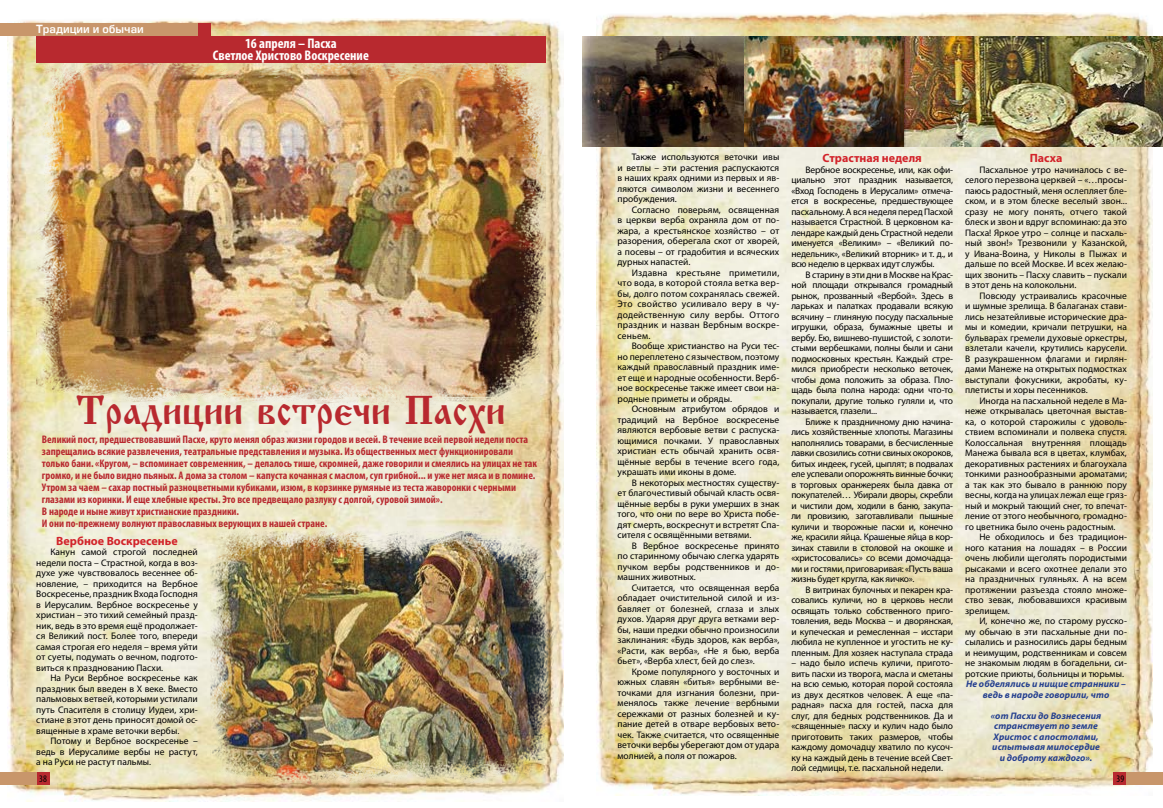
<style>
.page{position:relative;width:1163px;height:808px;background:#fff}
.page>*{position:absolute;margin:0;border:0;box-sizing:border-box;transform-origin:0 0}
.t1{font:40px "Izhitsa";color:#b8292f;scale:.94 1}
.t2{font:700 condensed 14px/12px "Myriad Pro";color:#fff;text-align:center}
.t3{font:700 12px "Myriad Pro";color:#d2232a}
.t4{font:700 condensed 11px/12px "Myriad Pro";color:#b8292f}
.t5{font:11px "Europe Demi";color:#fff}
.t6{font:condensed 10px "Myriad Pro";color:#000}
.t7{font:9.5px/10.5px "Myriad Pro";letter-spacing:.005em;color:#000;text-align:justify}
.t8{font:italic 700 9.5px/10.5px "Myriad Pro";letter-spacing:.01em;color:#25408f;text-align:center}
</style>
<div class="page">
<img style="left:596px;top:13px;width:556px;height:782px">
<img style="left:7px;top:18px;width:556px;height:783px">
<div style="left:1113px;top:772px;width:13px;height:12px;background:#b8292f"></div>
<div style="left:1126px;top:772px;width:36px;height:12px;background:#c8966b"></div>
<div style="left:36px;top:772px;width:13px;height:12px;background:#b8292f"></div>
<div style="left:0;top:772px;width:36px;height:12px;background:#c8966b"></div>
<div style="left:0;top:23px;width:210px;height:13px;background:#c8966b"></div>
<div style="left:198px;top:23px;width:12px;height:13px;background:#b8292f"></div>
<img style="left:36px;top:62px;width:509px;height:346px">
<div style="left:36px;top:36px;width:509px;height:26px;background:#b8292f"></div>
<img style="left:210px;top:532px;width:351px;height:257px">
<img style="left:582px;top:36px;width:322px;height:110px">
<img style="left:904px;top:36px;width:258px;height:110px">
<p class="t5" style="left:36px;top:22px;width:109px">Традиции и обычаи</p>
<h2 class="t2" style="left:213px;top:37px;width:157px">16 апреля – Пасха<br>Светлое Христово Воскресение</h2>
<h1 class="t1" style="left:76px;top:388px;width:458px">Традиции встречи Пасхи</h1>
<p class="t4" style="left:42px;top:433px;width:496px">Великий пост, предшествовавший Пасхе, круто менял образ жизни городов и весей. В течение всей первой недели поста запрещались всякие развлечения, театральные представления и музыка. Из общественных мест функционировали только бани. «Кругом, – вспоминает современник, – делалось тише, скромней, даже говорили и смеялись на улицах не так громко, и не было видно пьяных. А дома за столом – капуста кочанная с маслом, суп грибной... и уже нет мяса и в помине.<br>Утром за чаем – сахар постный разноцветными кубиками, изюм, в корзинке румяные из теста жаворонки с черными глазами из коринки. И еще хлебные кресты. Это все предвещало разлуку с долгой, суровой зимой».<br>В народе и ныне живут христианские праздники.<br>И они по-прежнему волнуют православных верующих в нашей стране.</p>
<p class="t3" style="left:56px;top:533px;width:123px">Вербное Воскресенье</p>
<p class="t7" style="left:36px;top:547px;width:163px;text-indent:14px">Канун самой строгой последней недели поста – Страстной, когда в воз&shy;духе уже чувствовалось весеннее об&shy;новление, – приходится на Вербное Воскресенье, праздник Входа Господня в Иерусалим. Вербное воскресенье у христиан – это тихий семейный празд&shy;ник, ведь в это время ещё продолжает&shy;ся Великий пост. Более того, впереди самая строгая его неделя – время уйти от суеты, подумать о вечном, подгото&shy;виться к празднованию Пасхи.</p>
<p class="t7" style="left:36px;top:673px;width:163px;text-indent:14px">На Руси Вербное воскресенье как праздник был введен в X веке. Вместо пальмовых ветвей, которыми устилали путь Спасителя в столицу Иудеи, хри&shy;стиане в этот день приносят домой ос&shy;вященные в храме веточки вербы.</p>
<p class="t7" style="left:36px;top:736px;width:163px;text-indent:14px">Потому и Вербное воскресенье – ведь в Иерусалиме вербы не растут, а на Руси не растут пальмы.</p>
<p class="t6" style="left:39px;top:772px;width:9px">38</p>
<p class="t7" style="left:617px;top:152px;width:163px;text-indent:14px">Также используются веточки ивы и ветлы – эти растения распускаются в наших краях одними из первых и яв&shy;ляются символом жизни и весеннего пробуждения.</p>
<p class="t7" style="left:617px;top:204px;width:163px;text-indent:14px">Согласно поверьям, освященная в церкви верба охраняла дом от по&shy;жара, а крестьянское хозяйство – от разорения, оберегала скот от хворей, а посевы – от градобития и всяческих дурных напастей.</p>
<p class="t7" style="left:617px;top:267px;width:163px;text-indent:14px">Издавна крестьяне приметили, что вода, в которой стояла ветка вер&shy;бы, долго потом сохранялась свежей.<br>Это свойство усиливало веру в чу&shy;додейственную силу вербы. Оттого праздник и назван Вербным воскре&shy;сеньем.</p>
<p class="t7" style="left:617px;top:341px;width:163px;text-indent:14px">Вообще христианство на Руси тес&shy;но переплетено с язычеством, поэтому каждый православный праздник име&shy;ет еще и народные особенности. Верб&shy;ное воскресенье также имеет свои на&shy;родные приметы и обряды.</p>
<p class="t7" style="left:617px;top:404px;width:163px;text-indent:14px">Основным атрибутом обрядов и традиций на Вербное воскресенье являются вербовые ветви с распуска&shy;ющимися почками. У православных христиан есть обычай хранить освя&shy;щённые вербы в течение всего года, украшать ими иконы в доме.</p>
<p class="t7" style="left:617px;top:477px;width:163px;text-indent:14px">В некоторых местностях существу&shy;ет благочестивый обычай класть освя&shy;щённые вербы в руки умерших в знак того, что они по вере во Христа побе&shy;дят смерть, воскреснут и встретят Спа&shy;сителя с освящёнными ветвями.</p>
<p class="t7" style="left:617px;top:540px;width:163px;text-indent:14px">В Вербное воскресенье принято по старинному обычаю слегка ударять пучком вербы родственников и до&shy;машних животных.</p>
<p class="t7" style="left:617px;top:582px;width:163px;text-indent:14px">Считается, что освященная верба обладает очистительной силой и из&shy;бавляет от болезней, сглаза и злых духов. Ударяя друг друга ветками вер&shy;бы, наши предки обычно произносили заклинания: «Будь здоров, как верба», «Расти, как верба», «Не я бью, верба бьет», «Верба хлест, бей до слез».</p>
<p class="t7" style="left:617px;top:666px;width:163px;text-indent:14px">Кроме популярного у восточных и южных славян «битья» вербными ве&shy;точками для изгнания болезни, при&shy;менялось также лечение вербными сережками от разных болезней и ку&shy;пание детей в отваре вербовых вето&shy;чек. Также считается, что освященные веточки вербы уберегают дом от удара молнией, а поля от пожаров.</p>
<p class="t3" style="left:822px;top:150px;width:101px">Страстная неделя</p>
<p class="t7" style="left:791px;top:164px;width:163px;text-indent:14px">Вербное воскресенье, или, как офи&shy;циально этот праздник называется, «Вход Господень в Иерусалим» отмеча&shy;ется в воскресенье, предшествующее пасхальному. А вся неделя перед Пасхой называется Страстной. В церковном ка&shy;лендаре каждый день Страстной недели именуется «Великим» – «Великий по&shy;недельник», «Великий вторник» и т. д., и всю неделю в церквах идут службы.</p>
<p class="t7" style="left:791px;top:269px;width:163px;text-indent:14px">В старину в эти дни в Москве на Крас&shy;ной площади открывался громадный рынок, прозванный «Вербой». Здесь в ларьках и палатках продавали всякую всячину – глиняную посуду пасхальные игрушки, образа, бумажные цветы и вербу. Ею, вишнево-пушистой, с золоти&shy;стыми вербешками, полны были и сани подмосковных крестьян. Каждый стре&shy;мился приобрести несколько веточек, чтобы дома положить за образа. Пло&shy;щадь была полна народа: одни что-то покупали, другие только гуляли и, что называется, глазели...</p>
<p class="t7" style="left:791px;top:416px;width:163px;text-indent:14px">Ближе к праздничному дню начина&shy;лись хозяйственные хлопоты. Магазины наполнялись товарами, в бесчисленные лавки свозились сотни свиных окороков, битых индеек, гусей, цыплят; в подвалах еле успевали опорожнять винные бочки; в торговых оранжереях была давка от покупателей… Убирали дворы, скребли и чистили дом, ходили в баню, закупа&shy;ли провизию, заготавливали пышные куличи и творожные пасхи и, конечно же, красили яйца. Крашеные яйца в кор&shy;зинах ставили в столовой на окошке и «христосовались» со всеми домочадца&shy;ми и гостями, приговаривая: «Пусть ваша жизнь будет кругла, как яичко».</p>
<p class="t7" style="left:791px;top:584px;width:163px;text-indent:14px">В витринах булочных и пекарен кра&shy;совались куличи, но в церковь несли освящать только собственного приго&shy;товления, ведь Москва – и дворянская, и купеческая и ремесленная – исстари любила не купленное и угостить не ку&shy;пленным. Для хозяек наступала страда</p>
<p class="t7" style="left:791px;top:657px;width:163px">– надо было испечь куличи, пригото&shy;вить пасхи из творога, масла и сметаны на всю семью, которая порой состояла из двух десятков человек. А еще «па&shy;радная» пасха для гостей, пасха для слуг, для бедных родственников. Да и «священные» пасху и кулич надо было приготовить таких размеров, чтобы каждому домочадцу хватило по кусоч&shy;ку на каждый день в течение всей Свет&shy;лой седмицы, т.е. пасхальной недели.</p>
<p class="t3" style="left:1029px;top:150px;width:34px">Пасха</p>
<p class="t7" style="left:965px;top:164px;width:163px;text-indent:14px">Пасхальное утро начиналось с ве&shy;селого перезвона церквей – «…просы&shy;паюсь радостный, меня ослепляет бле&shy;ском, и в этом блеске веселый звон... сразу не могу понять, отчего такой блеск и звон и вдруг вспоминаю: да это Пасха! Яркое утро – солнце и пасхаль&shy;ный звон!» Трезвонили у Казанской, у Ивана-Воина, у Николы в Пыжах и дальше по всей Москве. И всех желаю&shy;щих звонить – Пасху славить – пускали в этот день на колокольни.</p>
<p class="t7" style="left:965px;top:290px;width:163px;text-indent:14px">Повсюду устраивались красочные и шумные зрелища. В балаганах стави&shy;лись незатейливые исторические дра&shy;мы и комедии, кричали петрушки, на бульварах гремели духовые оркестры, взлетали качели, крутились карусели.<br>В разукрашенном флагами и гирлян&shy;дами Манеже на открытых подмостках выступали фокусники, акробаты, ку&shy;плетисты и хоры песенников.</p>
<p class="t7" style="left:965px;top:395px;width:163px;text-indent:14px">Иногда на пасхальной неделе в Ма&shy;неже открывалась цветочная выстав&shy;ка, о которой старожилы с удоволь&shy;ствием вспоминали и полвека спустя.<br>Колоссальная внутренняя площадь Манежа бывала вся в цветах, клумбах, декоративных растениях и благоухала тонкими разнообразными ароматами; а так как это бывало в раннюю пору весны, когда на улицах лежал еще гряз&shy;ный и мокрый тающий снег, то впечат&shy;ление от этого необычного, громадно&shy;го цветника было очень радостным.</p>
<p class="t7" style="left:965px;top:531px;width:163px;text-indent:14px">Не обходилось и без традицион&shy;ного катания на лошадях – в России очень любили щеголять породистыми рысаками и всего охотнее делали это на праздничных гуляньях. А на всем протяжении разъезда стояло множе&shy;ство зевак, любовавшихся красивым зрелищем.</p>
<p class="t7" style="left:965px;top:615px;width:163px;text-indent:14px">И, конечно же, по старому русско&shy;му обычаю в эти пасхальные дни по&shy;сылались и разносились дары бедным и неимущим, родственникам и совсем не знакомым людям в богадельни, си&shy;ротские приюты, больницы и тюрьмы.</p>
<p class="t8" style="left:965px;top:678px;width:161px">Не обделялись и нищие странники – ведь в народе говорили, что</p>
<p class="t8" style="left:990px;top:710px;width:112px">«от Пасхи до Вознесения странствует по земле<br>Христос с апостолами, испытывая милосердие и доброту каждого».</p>
<p class="t6" style="left:1116px;top:773px;width:9px">39</p>
</div>
